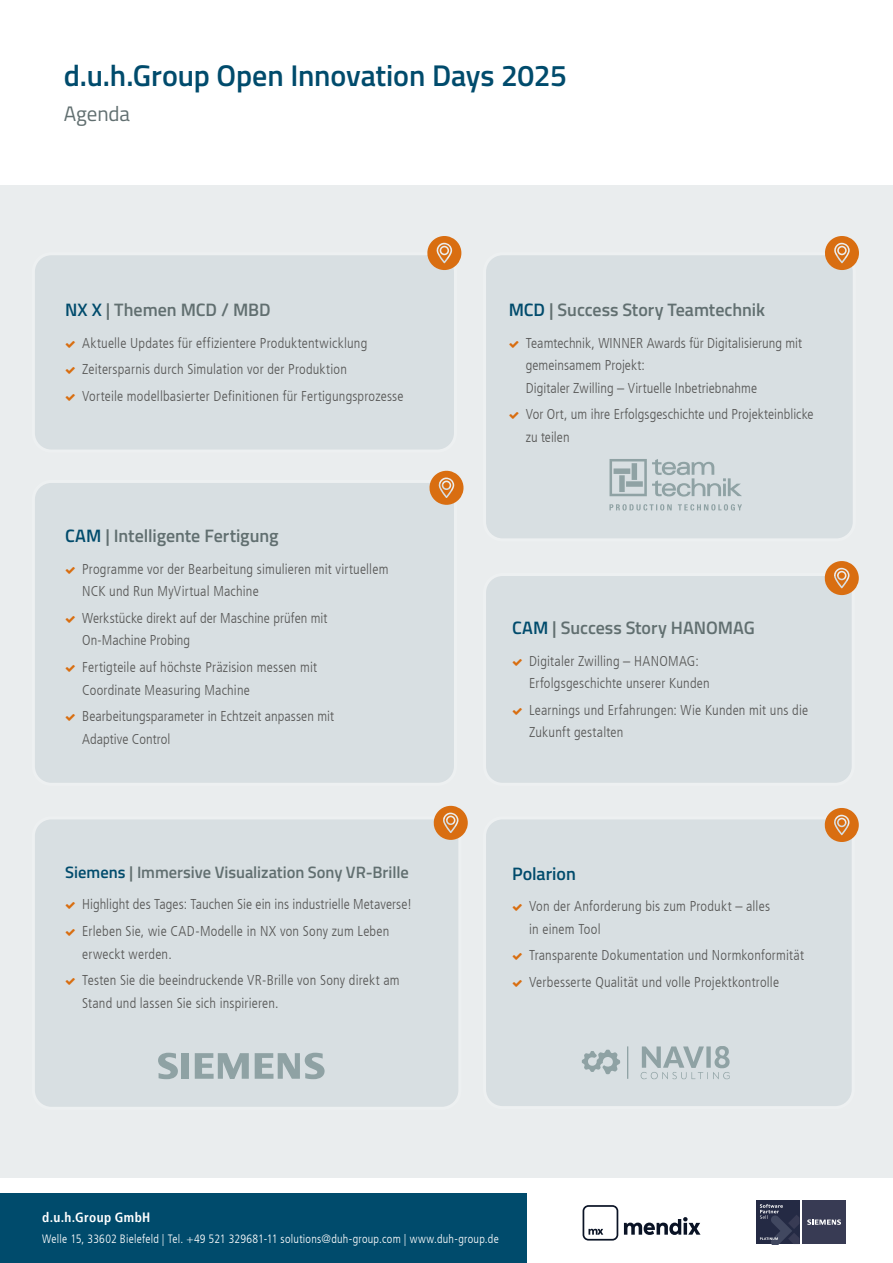
<style>
.page{position:relative;width:893px;height:1263px;background:#fff}
.page>*{position:absolute;margin:0;border:0;box-sizing:border-box;transform-origin:0 0}
.t1{font:600 30px "Titillium";letter-spacing:-.005em;color:#004b6c}
.t2{font:21px "Titillium";letter-spacing:-.005em;color:#616f70}
.t3{font:600 18px "Titillium Web";letter-spacing:-.005em;color:#616f70}
.t4{font:600 18px "Titillium Web";color:#004b6c}
.t5{font:600 16.5px "Titillium Web";letter-spacing:-.005em;color:#616f70}
.t6{font:300 condensed 14.25px/22.5px "Frutiger";letter-spacing:.01em;color:#575756}
.t7{font:700 condensed 13.5px "Frutiger";letter-spacing:.025em;color:#fff}
.t8{font:300 condensed 12px "Frutiger";letter-spacing:.02em;color:#fff}
.s1{color:#004b6c}
</style>
<div class="page">
<div style="left:0;top:185px;width:893px;height:992px;background:#eaedee"></div>
<div style="left:0;top:1193px;width:527px;height:70px;background:#004b6c"></div>
<svg style="left:624px;top:1217px;width:76px;height:18px"></svg>
<svg style="left:583px;top:1205px;width:35px;height:35px"></svg>
<div style="left:802px;top:1200px;width:44px;height:44px;background:#383b54"></div>
<div style="left:756px;top:1200px;width:43px;height:44px;background:#242a44"></div>
<svg style="left:807px;top:1219px;width:34px;height:6px"></svg>
<svg style="left:760px;top:1204px;width:39px;height:40px"></svg>
<div style="left:33px;top:254px;width:422px;height:197px;background:#d8dfe2;border-radius:18px"></div>
<div style="left:32px;top:252px;width:425px;height:201px;border:3px solid #fff;border-radius:18px"></div>
<svg style="left:427px;top:236px;width:34px;height:34px"></svg>
<div style="left:441px;top:247px;width:6px;height:7px;background:#d96e11;border-radius:50%"></div>
<div style="left:485px;top:254px;width:369px;height:286px;background:#d8dfe2;border-radius:18px"></div>
<div style="left:483px;top:252px;width:373px;height:289px;border:3px solid #fff;border-radius:18px"></div>
<svg style="left:824px;top:236px;width:35px;height:34px"></svg>
<div style="left:839px;top:247px;width:6px;height:7px;background:#d96e11;border-radius:50%"></div>
<div style="left:485px;top:574px;width:368px;height:210px;background:#d8dfe2;border-radius:18px"></div>
<div style="left:483px;top:573px;width:372px;height:213px;border:3px solid #fff;border-radius:18px"></div>
<svg style="left:824px;top:561px;width:35px;height:34px"></svg>
<div style="left:839px;top:572px;width:6px;height:7px;background:#d96e11;border-radius:50%"></div>
<div style="left:33px;top:481px;width:422px;height:303px;background:#d8dfe2;border-radius:18px"></div>
<div style="left:32px;top:480px;width:425px;height:306px;border:3px solid #fff;border-radius:18px"></div>
<svg style="left:429px;top:471px;width:34px;height:34px"></svg>
<div style="left:443px;top:482px;width:7px;height:6px;background:#d96e11;border-radius:50%"></div>
<div style="left:485px;top:818px;width:368px;height:289px;background:#d8dfe2;border-radius:18px"></div>
<div style="left:483px;top:816px;width:372px;height:293px;border:3px solid #fff;border-radius:18px"></div>
<svg style="left:824px;top:808px;width:35px;height:34px"></svg>
<div style="left:33px;top:818px;width:427px;height:290px;background:#d8dfe2;border-radius:18px"></div>
<div style="left:32px;top:816px;width:429px;height:294px;border:3px solid #fff;border-radius:18px"></div>
<svg style="left:433px;top:806px;width:35px;height:34px"></svg>
<svg style="left:582px;top:1050px;width:38px;height:24px"></svg>
<svg style="left:627px;top:1046px;width:1px;height:33px"></svg>
<svg style="left:640px;top:1046px;width:90px;height:33px"></svg>
<svg style="left:158px;top:1053px;width:20px;height:26px"></svg>
<div style="left:181px;top:1053px;width:8px;height:26px;background:#8fa2a4"></div>
<svg style="left:195px;top:1053px;width:54px;height:26px"></svg>
<svg style="left:255px;top:1053px;width:70px;height:26px"></svg>
<svg style="left:609px;top:459px;width:133px;height:38px"></svg>
<svg style="left:609px;top:504px;width:133px;height:6px"></svg>
<h1 class="t1" style="left:64px;top:53px;width:505px">d.u.h.Group Open Innovation Days 2025</h1>
<h2 class="t2" style="left:64px;top:98px;width:68px">Agenda</h2>
<p class="t3" style="left:65px;top:296px;width:207px"><span class="s1">NX X</span> | Themen MCD / MBD</p>
<p class="t6" style="left:82px;top:330px;width:323px;line-height:26.7px">Aktuelle Updates für effizientere Produktentwicklung<br>Zeitersparnis durch Simulation vor der Produktion<br>Vorteile modellbasierter Definitionen für Fertigungsprozesse</p>
<p class="t3" style="left:65px;top:522px;width:215px"><span class="s1">CAM</span> | Intelligente Fertigung</p>
<p class="t6" style="left:82px;top:558px;width:308px">Programme vor der Bearbeitung simulieren mit virtuellem<br>NCK und Run MyVirtual Machine</p>
<p class="t6" style="left:82px;top:607px;width:247px">Werkstücke direkt auf der Maschine prüfen mit<br>On-Machine Probing</p>
<p class="t6" style="left:82px;top:656px;width:237px">Fertigteile auf höchste Präzision messen mit<br>Coordinate Measuring Machine</p>
<p class="t6" style="left:82px;top:705px;width:254px">Bearbeitungsparameter in Echtzeit anpassen mit<br>Adaptive Control</p>
<p class="t5" style="left:65px;top:860px;width:345px"><span class="s1">Siemens</span> | Immersive Visualization Sony VR-Brille</p>
<p class="t6" style="left:82px;top:891px;width:332px;line-height:26.7px">Highlight des Tages: Tauchen Sie ein ins industrielle Metaverse!<br>Erleben Sie, wie CAD-Modelle in NX von Sony zum Leben</p>
<p class="t6" style="left:82px;top:940px;width:319px;line-height:26.7px">erweckt werden.<br>Testen Sie die beeindruckende VR-Brille von Sony direkt am</p>
<p class="t6" style="left:82px;top:992px;width:198px">Stand und lassen Sie sich inspirieren.</p>
<p class="t3" style="left:509px;top:296px;width:258px"><span class="s1">MCD</span> | Success Story Teamtechnik</p>
<p class="t6" style="left:526px;top:332px;width:278px">Teamtechnik, WINNER Awards für Digitalisierung mit gemeinsamem Projekt:<br>Digitaler Zwilling – Virtuelle Inbetriebnahme</p>
<p class="t6" style="left:526px;top:403px;width:289px">Vor Ort, um ihre Erfolgsgeschichte und Projekteinblicke zu teilen</p>
<p class="t3" style="left:512px;top:614px;width:244px"><span class="s1">CAM</span> | Success Story HANOMAG</p>
<p class="t6" style="left:529px;top:650px;width:182px">Digitaler Zwilling – HANOMAG:<br>Erfolgsgeschichte unserer Kunden</p>
<p class="t6" style="left:529px;top:699px;width:281px">Learnings und Erfahrungen: Wie Kunden mit uns die<br>Zukunft gestalten</p>
<p class="t4" style="left:512px;top:860px;width:65px">Polarion</p>
<p class="t6" style="left:529px;top:895px;width:243px">Von der Anforderung bis zum Produkt – alles in einem Tool</p>
<p class="t6" style="left:529px;top:942px;width:276px;line-height:26.7px">Transparente Dokumentation und Normkonformität<br>Verbesserte Qualität und volle Projektkontrolle</p>
<p class="t7" style="left:42px;top:1209px;width:110px">d.u.h.Group GmbH</p>
<p class="t8" style="left:42px;top:1231px;width:458px">Welle 15, 33602 Bielefeld | Tel. +49 521 329681-11 solutions@duh-group.com | www.duh-group.de</p>
</div>
